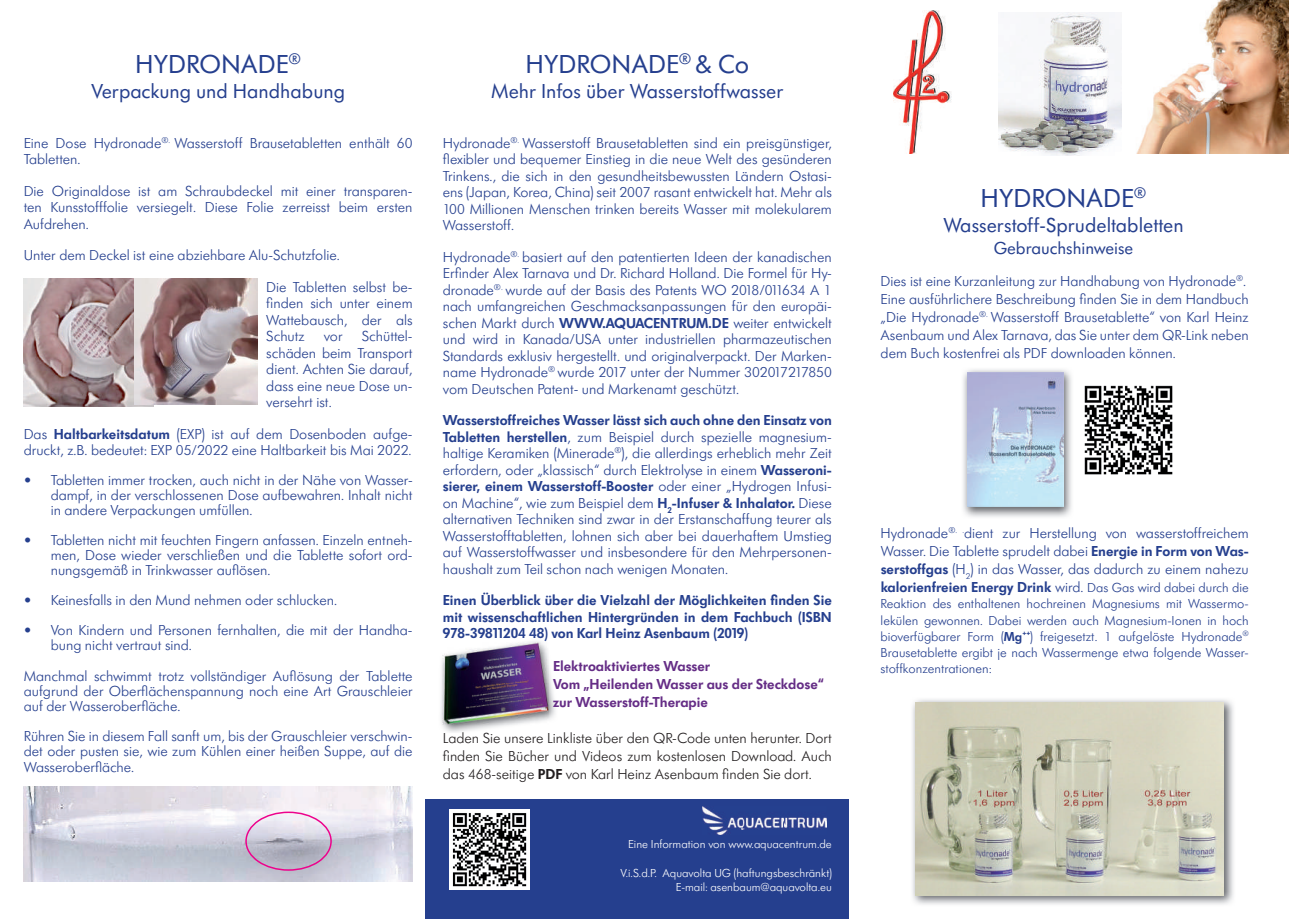
<style>
.page{position:relative;width:1289px;height:919px;background:#fff}
.page>*{position:absolute;margin:0;border:0;box-sizing:border-box;transform-origin:0 0}
.t1{font:27px "Futura SB";color:#253f8e}
.t2{font:21px "Futura SB";color:#253f8e}
.t3{font:18px "Futura SB";color:#253f8e}
.t4{font:300 15px/16.5px "Futura SB";color:#253f8e;text-align:justify}
.t5{font:15px/16.5px "Futura SB Dem Bol";color:#253f8e;text-align:justify}
.t6{font:300 15px/18px "Futura SB";color:#231f20;text-align:justify}
.t7{font:15px/18px "Futura SB Dem Bol";color:#652d86}
.t8{font:300 13.5px/16.2px "Futura SB";color:#253f8e;text-align:justify}
.t9{font:300 12px/14.4px "Futura SB";color:#fff;text-align:right}
.s1{font-family:"Futura SB Dem Bol";font-weight:400}
.s2{font-family:"Futura SB";font-weight:300}
.s3{font-family:"Futura SB";font-weight:300;font-size:13.5px}
</style>
<div class="page">
<div style="left:425px;top:799px;width:424px;height:119px;background:#253f8e"></div>
<img style="left:1121px;top:0;width:167px;height:153px">
<img style="left:449px;top:809px;width:80px;height:80px">
<img style="left:441px;top:641px;width:114px;height:92px">
<img style="left:443px;top:642px;width:106px;height:83px">
<img style="left:998px;top:13px;width:123px;height:143px">
<img style="left:1084px;top:385px;width:89px;height:90px">
<img style="left:893px;top:11px;width:59px;height:142px">
<img style="left:963px;top:369px;width:109px;height:148px">
<img style="left:967px;top:372px;width:96px;height:134px">
<img style="left:912px;top:699px;width:322px;height:206px">
<img style="left:915px;top:702px;width:308px;height:193px">
<img style="left:24px;top:279px;width:129px;height:128px">
<img style="left:135px;top:279px;width:123px;height:125px">
<img style="left:24px;top:786px;width:388px;height:95px">
<svg style="left:245px;top:811px;width:87px;height:59px;background:#cdbdd1"></svg>
<img style="left:702px;top:806px;width:124px;height:28px">
<h1 class="t1" style="left:135px;top:49px;width:167px">HYDRONADE<sup>®</sup></h1>
<h2 class="t2" style="left:91px;top:80px;width:255px">Verpackung und Handhabung</h2>
<p class="t4" style="left:24px;top:135px;width:390px">Eine Dose Hydronade<sup>®.</sup> Wasserstoff Brausetabletten enthält 60<br>Tabletten.</p>
<p class="t4" style="left:24px;top:183px;width:390px">Die Originaldose ist am Schraubdeckel mit einer transparen&shy;ten Kunsstofffolie versiegelt. Diese Folie zerreisst beim ersten Aufdrehen.</p>
<p class="t4" style="left:266px;top:240px;width:148px;line-height:31.5px;text-indent:-242px">Unter dem Deckel ist eine abziehbare Alu-Schutzfolie.<br>Die Tabletten selbst be-</p>
<p class="t4" style="left:266px;top:295px;width:148px">finden sich unter einem Wattebausch, der als Schutz</p>
<p class="t4" style="left:266px;top:328px;width:148px;text-indent:95px">Schüttel&shy;schäden beim Transport dient. Achten Sie darauf, dass eine neue Dose un&shy;versehrt ist.</p>
<p class="t4" style="left:24px;top:426px;width:390px">Das <span class="s1">Haltbarkeitsdatum</span> (EXP) ist auf dem Dosenboden aufge&shy;druckt, z.B. bedeutet: EXP 05/2022 eine Haltbarkeit bis Mai 2022.</p>
<p class="t4" style="left:51px;top:473px;width:363px;line-height:15px;text-indent:-27px">• Tabletten immer trocken, auch nicht in der Nähe von Wasser&shy;dampf, in der verschlossenen Dose aufbewahren. Inhalt nicht in andere Verpackungen umfüllen.</p>
<p class="t4" style="left:51px;top:533px;width:363px;line-height:15px;text-indent:-27px">• Tabletten nicht mit feuchten Fingern anfassen. Einzeln entneh&shy;men, Dose wieder verschließen und die Tablette sofort ord&shy;nungsgemäß in Trinkwasser auflösen.</p>
<p class="t4" style="left:24px;top:592px;width:315px">• Keinesfalls in den Mund nehmen oder schlucken.</p>
<p class="t4" style="left:51px;top:623px;width:363px;line-height:15px;text-indent:-27px">• Von Kindern und Personen fernhalten, die mit der Handha&shy;bung nicht vertraut sind.</p>
<p class="t4" style="left:24px;top:668px;width:390px;line-height:15px">Manchmal schwimmt trotz vollständiger Auflösung der Tablette aufgrund der Oberflächenspannung noch eine Art Grauschleier auf der Wasseroberfläche.</p>
<p class="t4" style="left:24px;top:728px;width:390px;line-height:15px">Rühren Sie in diesem Fall sanft um, bis der Grauschleier verschwin&shy;det oder pusten sie, wie zum Kühlen einer heißen Suppe, auf die</p>
<p class="t4" style="left:24px;top:759px;width:112px">Wasseroberfläche.</p>
<p class="t4" style="left:324px;top:328px;width:20px">vor</p>
<h1 class="t1" style="left:525px;top:49px;width:225px">HYDRONADE<sup>®</sup> &amp; Co</h1>
<h2 class="t2" style="left:491px;top:79px;width:294px">Mehr Infos über Wasserstoffwasser</h2>
<p class="t4" style="left:443px;top:135px;width:390px">Hydronade<sup>®.</sup> Wasserstoff Brausetabletten sind ein preisgünstiger, flexibler und bequemer Einstieg in die neue Welt des gesünderen Trinkens., die sich in den gesundheitsbewussten Ländern Ostasi&shy;ens (Japan, Korea, China) seit 2007 rasant entwickelt hat. Mehr als 100 Millionen Menschen trinken bereits Wasser mit molekularem Wasserstoff.</p>
<p class="t4" style="left:443px;top:249px;width:390px">Hydronade<sup>®.</sup> basiert auf den patentierten Ideen der kanadischen Erfinder Alex Tarnava und Dr. Richard Holland. Die Formel für Hy&shy;dronade<sup>®.</sup> wurde auf der Basis des Patents WO 2018/011634 A 1 nach umfangreichen Geschmacksanpassungen für den europäi&shy;schen Markt durch <span class="s1">WWW.AQUACENTRUM.DE</span> weiter entwickelt und wird in Kanada/USA unter industriellen pharmazeutischen Standards exklusiv hergestellt. und originalverpackt. Der Marken&shy;name Hydronade<sup>®</sup> wurde 2017 unter der Nummer 302017217850 vom Deutschen Patent- und Markenamt geschützt.</p>
<p class="t5" style="left:443px;top:412px;width:390px">Wasserstoffreiches Wasser lässt sich auch ohne den Einsatz von</p>
<p class="t4" style="left:443px;top:429px;width:390px"><span class="s1">Tabletten herstellen</span>, zum Beispiel durch spezielle magnesium&shy;haltige Keramiken (Minerade<sup>®</sup>), die allerdings erheblich mehr Zeit erfordern, oder „klassisch“ durch Elektrolyse in einem <span class="s1">Wasseroni-</span></p>
<p class="t5" style="left:443px;top:478px;width:390px">sierer, einem Wasserstoff-Booster <span class="s2">oder einer „Hydrogen Infusi-</span></p>
<p class="t4" style="left:443px;top:495px;width:390px">on Machine“, wie zum Beispiel dem <span class="s1">H</span><sub>2</sub><span class="s1">-Infuser &amp; Inhalator.</span> Diese alternativen Techniken sind zwar in der Erstanschaffung teurer als Wasserstofftabletten, lohnen sich aber bei dauerhaftem Umstieg auf Wasserstoffwasser und insbesondere für den Mehrpersonen&shy;haushalt zum Teil schon nach wenigen Monaten.</p>
<p class="t5" style="left:443px;top:592px;width:390px">Einen Überblick über die Vielzahl der Möglichkeiten finden Sie mit wissenschaftlichen Hintergründen in dem Fachbuch (ISBN 978-39811204 48) von Karl Heinz Asenbaum (2019)</p>
<p class="t7" style="left:553px;top:657px;width:272px">Elektroaktiviertes Wasser<br>Vom „Heilenden Wasser aus der Steckdose“ zur Wasserstoff-Therapie</p>
<p class="t6" style="left:443px;top:730px;width:390px">Laden Sie unsere Linkliste über den QR-Code unten herunter. Dort finden Sie Bücher und Videos zum kostenlosen Download. Auch das 468-seitige <span class="s1">PDF</span> von Karl Heinz Asenbaum finden Sie dort.</p>
<p class="t9" style="left:628px;top:837px;width:205px">Eine Information von www.aquacentrum.de</p>
<p class="t9" style="left:620px;top:866px;width:213px">V.i.S.d.P. Aquavolta UG (haftungsbeschränkt)<br>E-mail: asenbaum@aquavolta.eu</p>
<h1 class="t1" style="left:980px;top:183px;width:167px">HYDRONADE<sup>®</sup></h1>
<h2 class="t2" style="left:943px;top:214px;width:242px">Wasserstoff-Sprudeltabletten</h2>
<p class="t3" style="left:993px;top:238px;width:141px">Gebrauchshinweise</p>
<p class="t4" style="left:880px;top:272px;width:369px;line-height:18px;text-align:left">Dies ist eine Kurzanleitung zur Handhabung von Hydronade<sup>®</sup>.<br>Eine ausführlichere Beschreibung finden Sie in dem Handbuch „Die Hydronade<sup>®.</sup> Wasserstoff Brausetablette“ von Karl Heinz Asenbaum und Alex Tarnava, das Sie unter dem QR-Link neben dem Buch kostenfrei als PDF downloaden können.</p>
<p class="t4" style="left:880px;top:524px;width:369px;line-height:18px">Hydronade<sup>®.</sup> <sup>.</sup>dient zur Herstellung von wasserstoffreichem Wasser. Die Tablette sprudelt dabei <span class="s1">Energie in Form von Was&shy;serstoffgas</span> (H<sub>2</sub>) in das Wasser, das dadurch zu einem nahezu</p>
<p class="t5" style="left:880px;top:579px;width:369px">kalorienfreien Energy Drink <span class="s2">wird.</span> <span class="s3">Das Gas wird dabei durch die</span></p>
<p class="t8" style="left:880px;top:596px;width:369px">Reaktion des enthaltenen hochreinen Magnesiums mit Wassermo&shy;lekülen gewonnen. Dabei werden auch Magnesium-Ionen in hoch bioverfügbarer Form (<span class="s1">Mg</span><sup>++</sup>) freigesetzt. 1 aufgelöste Hydronade<sup>® </sup>Brausetablette ergibt je nach Wassermenge etwa folgende Wasser&shy;stoffkonzentrationen:</p>
</div>
